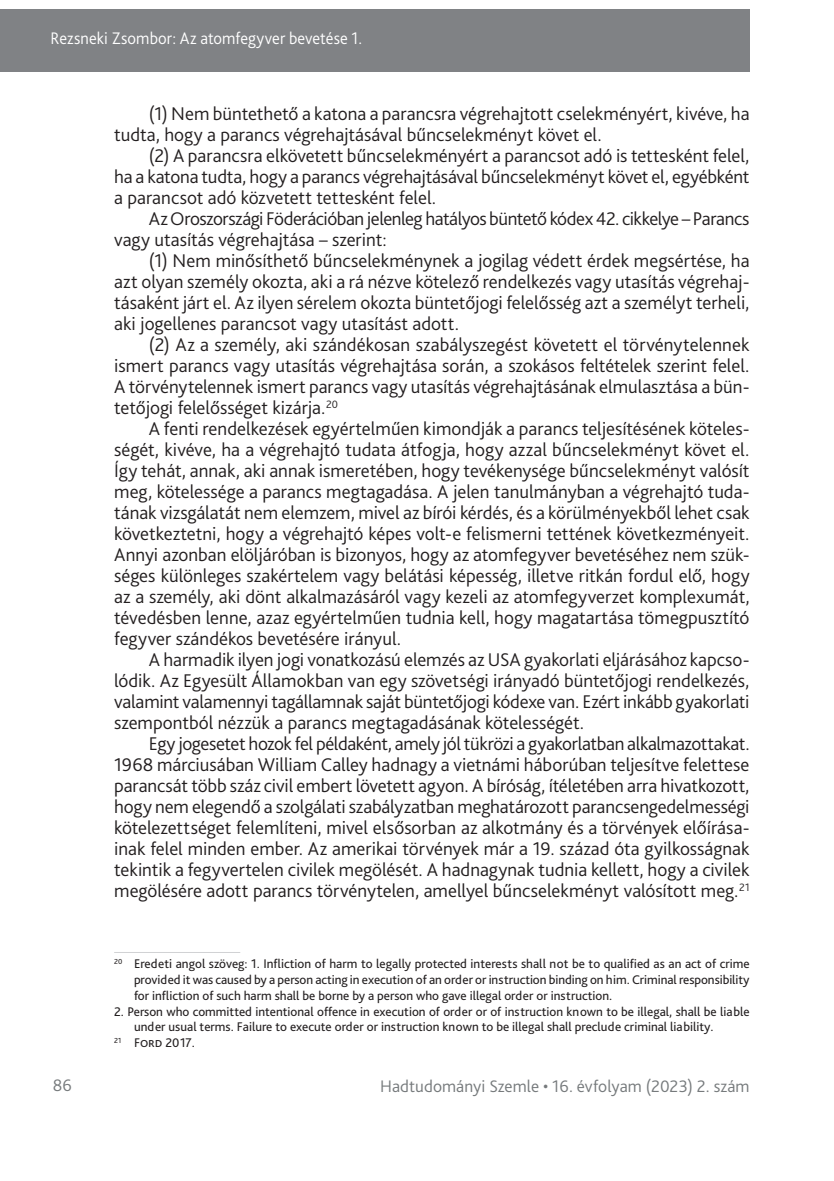
<style>
.page{position:relative;width:834px;height:1181px;background:#fff}
.page>*{position:absolute;margin:0;border:0;box-sizing:border-box;transform-origin:0 0}
._1__Body{font:300 19.25px/21px "Bliss Pro";color:#231f20;text-align:justify}
._1__Body-2{font:300 19.25px/21px "Bliss Pro";letter-spacing:-.02em;color:#231f20}
.t1{font:300 17.5px "Bliss Pro";letter-spacing:.005em;color:#767a7c}
.t2{font:300 17.5px "Bliss Pro";letter-spacing:.015em;color:#fff;scale:.95 1}
.Lábjegyzet{font:13.12px/15.8px "Bliss Pro";color:#231f20;text-align:justify}
</style>
<div class="page">
<div style="left:0;top:9px;width:749px;height:63px;background:#808285"></div>
<hr style="left:114px;top:952px;width:126px;height:1px;background:#d1d2d4">
<p class="t2" style="left:51px;top:27px;width:329px">Rezsneki Zsombor: Az atomfegyver bevetése 1.</p>
<p class="_1__Body" style="left:114px;top:103px;width:636px;text-indent:35px">(1) Nem büntethető a katona a parancsra végrehajtott cselekményért, kivéve, ha tudta, hogy a parancs végrehajtásával bűncselekményt követ el.</p>
<p class="_1__Body" style="left:114px;top:145px;width:636px;text-indent:35px">(2) A parancsra elkövetett bűncselekményért a parancsot adó is tettesként felel, ha a katona tudta, hogy a parancs végrehajtásával bűncselekményt követ el, egyébként a parancsot adó közvetett tettesként felel.</p>
<p class="_1__Body-2" style="left:114px;top:208px;width:636px;text-indent:35px">Az Oroszországi Föderációban jelenleg hatályos büntető kódex 42. cikkelye – Parancs vagy utasítás végrehajtása – szerint:</p>
<p class="_1__Body" style="left:114px;top:250px;width:636px;text-indent:35px">(1) Nem minősíthető bűncselekménynek a jogilag védett érdek megsértése, ha azt olyan személy okozta, aki a rá nézve kötelező rendelkezés vagy utasítás végrehaj&shy;tásaként járt el. Az ilyen sérelem okozta büntetőjogi felelősség azt a személyt terheli, aki jogellenes parancsot vagy utasítást adott.</p>
<p class="_1__Body" style="left:114px;top:334px;width:637px;text-indent:35px">(2) Az a személy, aki szándékosan szabályszegést követett el törvénytelennek ismert parancs vagy utasítás végrehajtása során, a szokásos feltételek szerint felel.<br>A törvénytelennek ismert parancs vagy utasítás végrehajtásának elmulasztása a bün&shy;tetőjogi felelősséget kizárja.<sup>20</sup></p>
<p class="_1__Body" style="left:114px;top:418px;width:637px;text-indent:35px">A fenti rendelkezések egyértelműen kimondják a parancs teljesítésének köteles&shy;ségét, kivéve, ha a végrehajtó tudata átfogja, hogy azzal bűncselekményt követ el.<br>Így tehát, annak, aki annak ismeretében, hogy tevékenysége bűncselekményt valósít meg, kötelessége a parancs megtagadása. A jelen tanulmányban a végrehajtó tuda&shy;tának vizsgálatát nem elemzem, mivel az bírói kérdés, és a körülményekből lehet csak következtetni, hogy a végrehajtó képes volt-e felismerni tettének következményeit.<br>Annyi azonban elöljáróban is bizonyos, hogy az atomfegyver bevetéséhez nem szük&shy;séges különleges szakértelem vagy belátási képesség, illetve ritkán fordul elő, hogy az a személy, aki dönt alkalmazásáról vagy kezeli az atomfegyverzet komplexumát, tévedésben lenne, azaz egyértelműen tudnia kell, hogy magatartása tömegpusztító fegyver szándékos bevetésére irányul.</p>
<p class="_1__Body" style="left:114px;top:649px;width:636px;text-indent:35px">A harmadik ilyen jogi vonatkozású elemzés az USA gyakorlati eljárásához kapcso&shy;lódik. Az Egyesült Államokban van egy szövetségi irányadó büntetőjogi rendelkezés, valamint valamennyi tagállamnak saját büntetőjogi kódexe van. Ezért inkább gyakorlati szempontból nézzük a parancs megtagadásának kötelességét.</p>
<p class="_1__Body" style="left:114px;top:733px;width:637px;text-indent:35px">Egy jogesetet hozok fel példaként, amely jól tükrözi a gyakorlatban alkalmazottakat.<br>1968 márciusában William Calley hadnagy a vietnámi háborúban teljesítve felettese parancsát több száz civil embert lövetett agyon. A bíróság, ítéletében arra hivatkozott, hogy nem elegendő a szolgálati szabályzatban meghatározott parancsengedelmességi kötelezettséget felemlíteni, mivel elsősorban az alkotmány és a törvények előírása&shy;inak felel minden ember. Az amerikai törvények már a -19. század óta gyilkosságnak tekintik a fegyvertelen civilek megölését. A hadnagynak tudnia kellett, hogy a civilek megölésére adott parancs törvénytelen, amellyel bűncselekményt valósított meg.<sup>21</sup></p>
<p class="Lábjegyzet" style="left:134px;top:955px;width:617px;text-indent:-20px"><sup>20</sup> Eredeti angol szöveg: 1. Infliction of harm to legally protected interests shall not be to qualified as an act of crime provided it was caused by a person acting in execution of an order or instruction binding on him. Criminal responsibility for infliction of such harm shall be borne by a person who gave illegal order or instruction.</p>
<p class="Lábjegyzet" style="left:134px;top:1003px;width:617px;text-indent:-20px">2. Person who committed intentional offence in execution of order or of instruction known to be illegal, shall be liable under usual terms. Failure to execute order or instruction known to be illegal shall preclude criminal liability.</p>
<p class="Lábjegyzet" style="left:114px;top:1034px;width:82px"><sup>21</sup> Ford 2017.</p>
<p class="t1" style="left:53px;top:1074px;width:21px">86</p>
<p class="t1" style="left:380px;top:1075px;width:371px">Hadtudományi Szemle • 16. évfolyam (2023) 2. szám</p>
</div>
